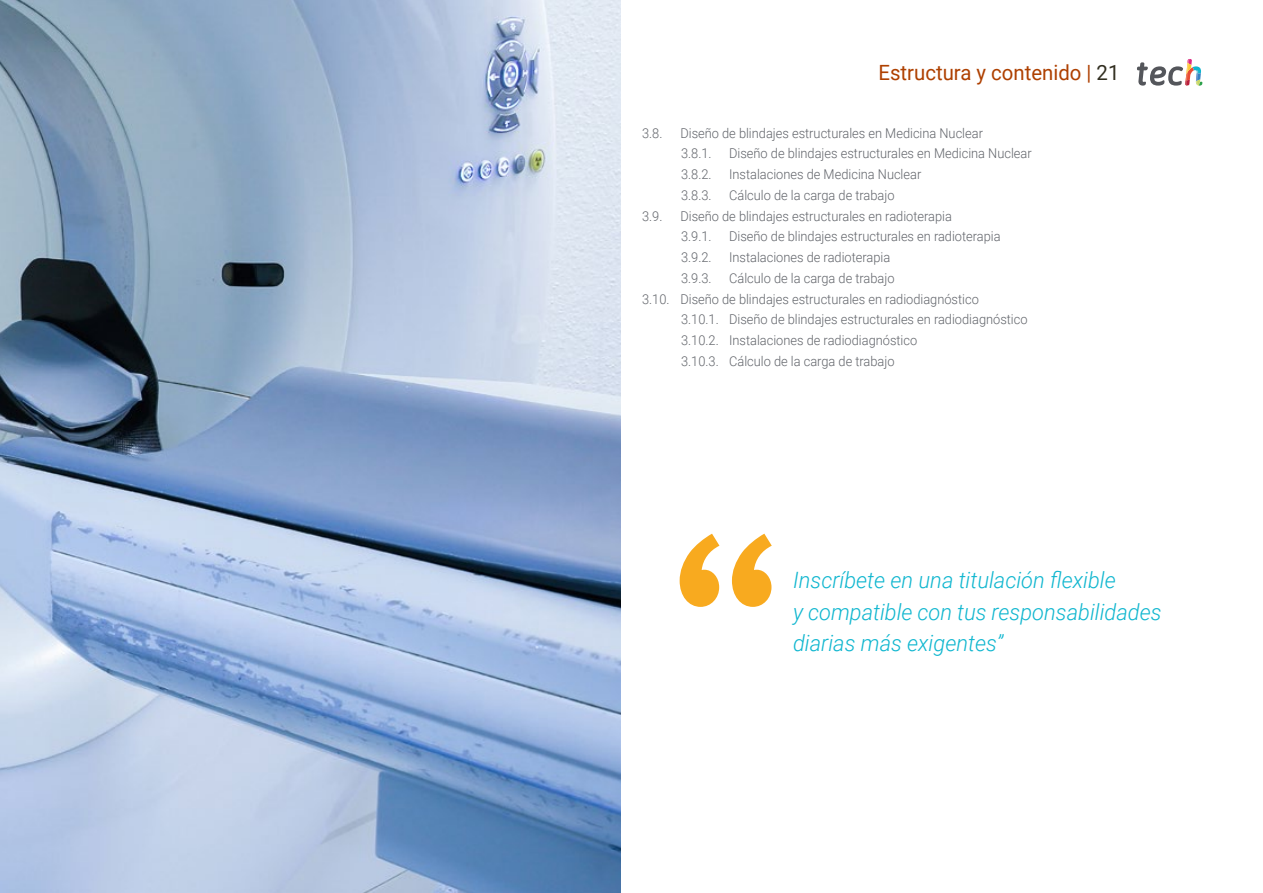
<style>
.page{position:relative;width:1263px;height:893px;background:#fff}
.page>*{position:absolute;margin:0;border:0;box-sizing:border-box;transform-origin:0 0}
.t1{font:italic 300 22.5px/31.5px "Roboto";color:#0fb6cf}
.t2{font:21px "Roboto";color:#ae4000}
.t3{font:300 13.5px/20.7px "Roboto";color:#61646a;scale:.95 1}
.s1{color:#312e20}
</style>
<div class="page">
<img style="left:0;top:0;width:621px;height:893px">
<svg style="left:680px;top:534px;width:92px;height:73px"></svg>
<svg style="left:1137px;top:59px;width:65px;height:27px"></svg>
<h2 class="t2" style="left:878px;top:57px;width:242px">Estructura y contenido | <span class="s1">21</span></h2>
<p class="t3" style="left:642px;top:122px;width:23px">3.8.</p>
<p class="t3" style="left:680px;top:122px;width:320px">Diseño de blindajes estructurales en Medicina Nuclear<br>3.8.1.</p>
<p class="t3" style="left:729px;top:143px;width:320px">Diseño de blindajes estructurales en Medicina Nuclear</p>
<p class="t3" style="left:681px;top:164px;width:34px">3.8.2.</p>
<p class="t3" style="left:729px;top:164px;width:204px">Instalaciones de Medicina Nuclear</p>
<p class="t3" style="left:681px;top:184px;width:34px">3.8.3.</p>
<p class="t3" style="left:729px;top:184px;width:176px">Cálculo de la carga de trabajo</p>
<p class="t3" style="left:642px;top:205px;width:23px">3.9.</p>
<p class="t3" style="left:680px;top:205px;width:287px">Diseño de blindajes estructurales en radioterapia<br>3.9.1.</p>
<p class="t3" style="left:729px;top:226px;width:287px">Diseño de blindajes estructurales en radioterapia</p>
<p class="t3" style="left:681px;top:247px;width:34px">3.9.2.</p>
<p class="t3" style="left:729px;top:247px;width:171px">Instalaciones de radioterapia</p>
<p class="t3" style="left:681px;top:267px;width:34px">3.9.3.</p>
<p class="t3" style="left:729px;top:267px;width:176px">Cálculo de la carga de trabajo</p>
<p class="t3" style="left:642px;top:288px;width:356px">3.10. Diseño de blindajes estructurales en radiodiagnóstico</p>
<p class="t3" style="left:681px;top:309px;width:366px">3.10.1. Diseño de blindajes estructurales en radiodiagnóstico</p>
<p class="t3" style="left:681px;top:330px;width:250px">3.10.2. Instalaciones de radiodiagnóstico</p>
<p class="t3" style="left:681px;top:350px;width:226px">3.10.3. Cálculo de la carga de trabajo</p>
<h1 class="t1" style="left:793px;top:564px;width:370px">Inscríbete en una titulación flexible<br>y compatible con tus responsabilidades diarias más exigentes”</h1>
</div>
